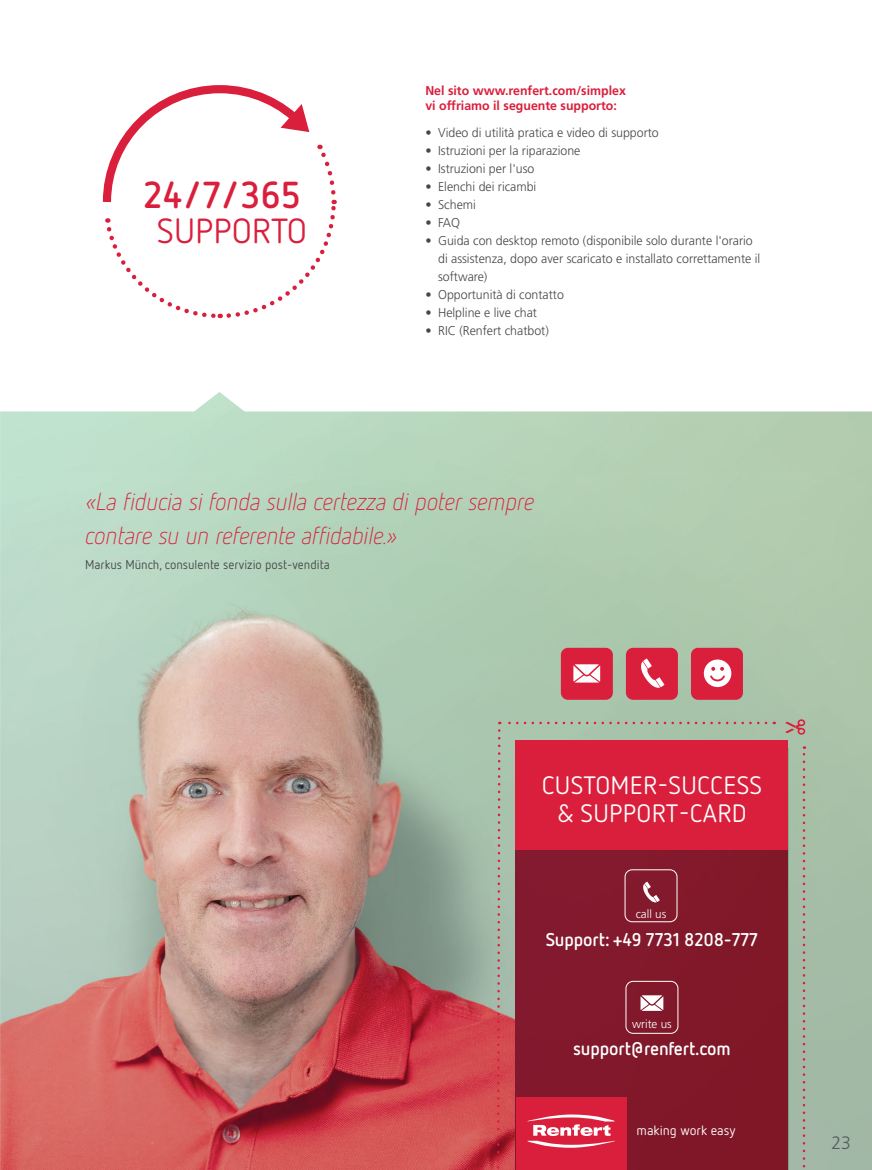
<style>
.page{position:relative;width:872px;height:1170px;background:#fff}
.page>*{position:absolute;margin:0;border:0;box-sizing:border-box;transform-origin:0 0}
.t1{font:700 37.5px "Netto Pro";color:#da1f3d}
.t2{font:34.8px "Netto Pro";color:#da1f3d}
.t3{font:25.05px/28.5px "Netto Pro";letter-spacing:.01em;color:#fff;text-align:center}
.t4{font:italic 300 24.45px/33.8px "Netto Pro";letter-spacing:-.02em;color:#da1f3d}
.t5{font:700 18.45px "Netto Pro";letter-spacing:-.01em;color:#fff}
.t6{font:300 18px "Frutiger LT Std";color:#58595b}
.t7{font:13.35px "Netto Pro";color:#fff}
.t8{font:300 12.75px/18px "Frutiger LT Std";color:#464547}
.t9{font:700 12.75px/15.3px "Frutiger LT Std";color:#da1f3d}
.t10{font:12.75px "Netto Pro";color:#464547}
.t11{font:300 11.7px "Frutiger LT Std";color:#fff}
</style>
<div class="page">
<img style="left:0;top:392px;width:872px;height:777px">
<div style="left:516px;top:748px;width:272px;height:421px;background:#801827"></div>
<svg style="left:802px;top:746px;width:3px;height:424px"></svg>
<div style="left:516px;top:740px;width:272px;height:109px;background:#da1f3d"></div>
<svg style="left:495px;top:721px;width:271px;height:449px"></svg>
<div style="left:626px;top:647px;width:52px;height:52px;background:#da1f3d;border-radius:7px"></div>
<svg style="left:641px;top:658px;width:23px;height:30px"></svg>
<div style="left:561px;top:647px;width:52px;height:52px;background:#da1f3d;border-radius:7px"></div>
<svg style="left:573px;top:664px;width:27px;height:18px"></svg>
<div style="left:691px;top:647px;width:52px;height:52px;background:#da1f3d;border-radius:7px"></div>
<div style="left:704px;top:659px;width:27px;height:28px;background:#fff;border-radius:50%"></div>
<svg style="left:710px;top:667px;width:15px;height:14px"></svg>
<svg style="left:785px;top:719px;width:20px;height:15px"></svg>
<svg style="left:102px;top:85px;width:235px;height:234px"></svg>
<h1 class="t1" style="left:144px;top:170px;width:159px">24/7/365</h1>
<h2 class="t2" style="left:157px;top:208px;width:151px">SUPPORTO</h2>
<p class="t9" style="left:425px;top:83px;width:202px">Nel sito www.renfert.com/simplex vi offriamo il seguente supporto:</p>
<p class="t8" style="left:425px;top:124px;width:235px">• Video di utilità pratica e video di supporto</p>
<p class="t8" style="left:425px;top:142px;width:156px">• Istruzioni per la riparazione</p>
<p class="t8" style="left:425px;top:160px;width:110px">• Istruzioni per l'uso</p>
<p class="t8" style="left:425px;top:178px;width:112px">• Elenchi dei ricambi</p>
<p class="t8" style="left:425px;top:196px;width:52px">• Schemi</p>
<p class="t8" style="left:425px;top:214px;width:36px">• FAQ</p>
<p class="t8" style="left:438px;top:232px;width:324px;text-indent:-13px">• Guida con desktop remoto (disponibile solo durante l'orario di assistenza, dopo aver scaricato e installato correttamente il software)</p>
<p class="t8" style="left:425px;top:286px;width:140px">• Opportunità di contatto</p>
<p class="t8" style="left:425px;top:304px;width:113px">• Helpline e live chat</p>
<p class="t8" style="left:425px;top:322px;width:125px">• RIC (Renfert chatbot)</p>
<h3 class="t4" style="left:85px;top:484px;width:451px">«La fiducia si fonda sulla certezza di poter sempre contare su un referente affidabile.»</h3>
<p class="t10" style="left:85px;top:556px;width:246px">Markus Münch, consulente servizio post-vendita</p>
<h3 class="t3" style="left:542px;top:769px;width:222px">CUSTOMER-SUCCESS &amp; SUPPORT-CARD</h3>
<p class="t11" style="left:635px;top:906px;width:32px">call us</p>
<h3 class="t5" style="left:546px;top:927px;width:214px">Support: +49 7731 8208-777</h3>
<p class="t11" style="left:632px;top:1017px;width:41px">write us</p>
<h3 class="t5" style="left:573px;top:1035px;width:159px">support@renfert.com</h3>
<p class="t7" style="left:636px;top:1121px;width:101px">making work easy</p>
<h3 class="t6" style="left:831px;top:1132px;width:21px">23</h3>
</div>
